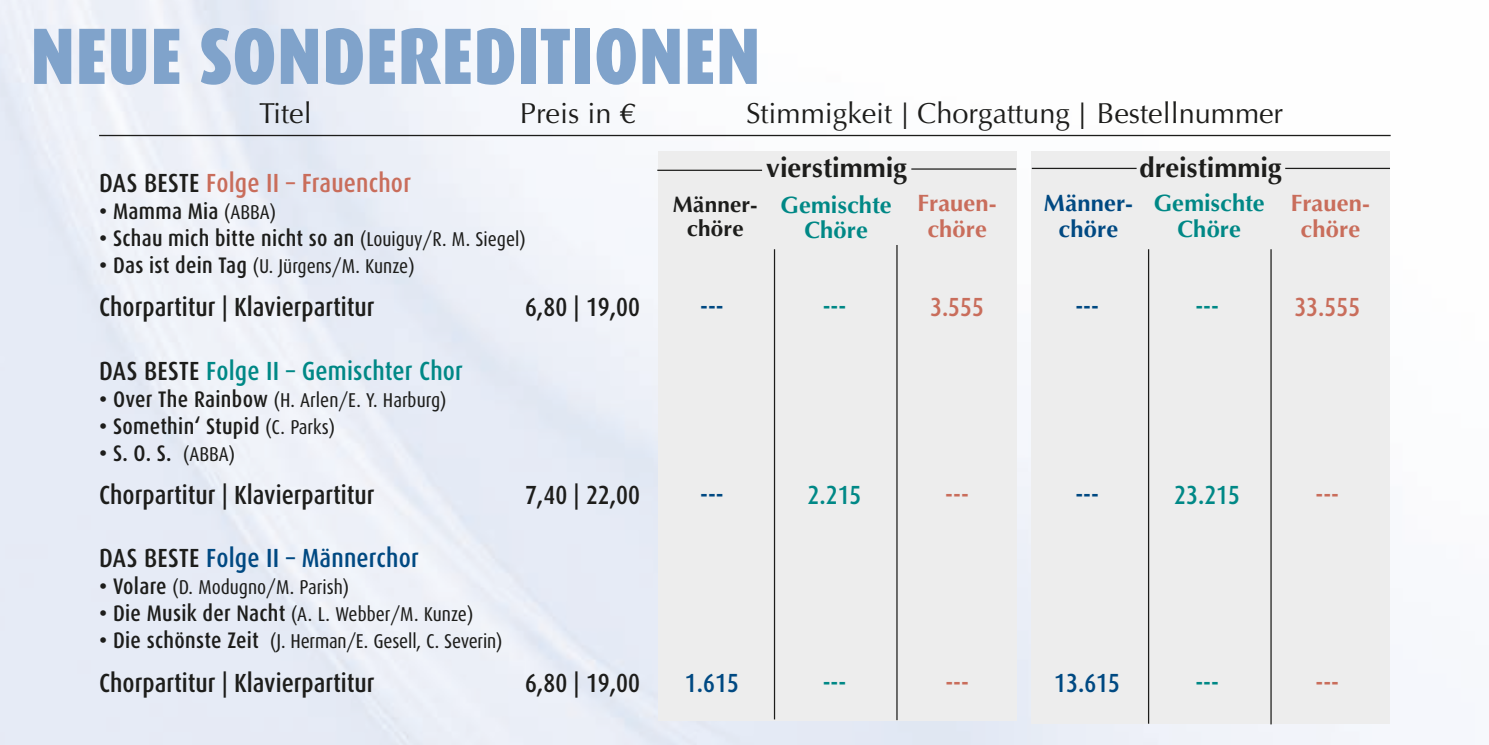
<style>
.page{position:relative;width:1489px;height:745px;background:#fff}
.page>*{position:absolute;margin:0;border:0;box-sizing:border-box;transform-origin:0 0}
.t1{font:900 80px "Dax Condensed";color:#80a3cb}
.t2{font:29px "Optima";color:#1d1d1b}
.t3{font:700 27.5px "Optima";letter-spacing:-.005em;color:#1d1d1b}
.t4{font:500 26.25px "Dax Condensed";color:#1d1d1b}
.t5{font:500 26.25px "Dax Condensed";letter-spacing:.005em;color:#008886}
.t6{font:500 26.25px "Dax Condensed";letter-spacing:.005em;color:#c96d5b}
.t7{font:500 26.25px "Dax Condensed";letter-spacing:.005em;color:#004982}
.t8{font:700 23.75px/25.8px "Optima";letter-spacing:.005em;color:#008886;text-align:center}
.t9{font:700 23.75px/25.8px "Optima";letter-spacing:.005em;color:#c96d5b;text-align:center}
.t10{font:700 23.75px/25.8px "Optima";letter-spacing:.005em;color:#004982;text-align:center}
.t11{font:500 22.5px "Dax Condensed";letter-spacing:.015em;color:#1d1d1b}
.t12{font:700 22.5px/24.2px "Optima";letter-spacing:.01em;color:#1d1d1b;text-align:center}
.t13{font:20px "Dax Condensed";color:#1d1d1b}
.s1{font-family:"Open Sans";font-weight:300;font-size:36.75px}
.s2{color:#1d1d1b}
.s3{font-weight:400;font-size:20px}
.s4{font-weight:500;font-size:22.5px}
</style>
<div class="page">
<img style="left:0;top:0;width:1391px;height:744px">
<div style="left:658px;top:151px;width:358px;height:568px;background:#ededed"></div>
<hr style="left:773px;top:249px;width:2px;height:470px;background:#1d1d1b">
<div style="left:1031px;top:151px;width:358px;height:572px;background:#ededed"></div>
<hr style="left:896px;top:245px;width:1px;height:474px;background:#1d1d1b">
<hr style="left:1147px;top:249px;width:2px;height:474px;background:#1d1d1b">
<hr style="left:1270px;top:249px;width:1px;height:475px;background:#1d1d1b">
<hr style="left:657px;top:169px;width:105px;height:2px;background:#1d1d1b">
<hr style="left:99px;top:135px;width:1291px;height:1px;background:#1d1d1b">
<hr style="left:911px;top:168px;width:105px;height:1px;background:#1d1d1b">
<hr style="left:1031px;top:168px;width:105px;height:1px;background:#1d1d1b">
<hr style="left:1285px;top:168px;width:104px;height:1px;background:#1d1d1b">
<h1 class="t1" style="left:30px;top:11px;width:732px">NEUE SONDEREDITIONEN</h1>
<h2 class="t2" style="left:259px;top:97px;width:54px">Titel</h2>
<h2 class="t2" style="left:520px;top:97px;width:117px">Preis in €</h2>
<h2 class="t2" style="left:746px;top:97px;width:538px">Stimmigkeit <span class="s1">I</span> Chorgattung <span class="s1">I</span> Bestellnummer</h2>
<h3 class="t3" style="left:1139px;top:151px;width:144px">dreistimmig</h3>
<h3 class="t3" style="left:766px;top:151px;width:142px">vierstimmig</h3>
<h3 class="t6" style="left:99px;top:168px;width:313px"><span class="s2">DAS BESTE</span> Folge II – Frauenchor</h3>
<p class="t11" style="left:99px;top:198px;width:178px">• Mamma Mia <span class="s3">(ABBA)</span></p>
<p class="t11" style="left:99px;top:225px;width:428px">• Schau mich bitte nicht so an <span class="s3">(Louiguy/R. M. Siegel)</span></p>
<p class="t13" style="left:99px;top:255px;width:317px"><span class="s4">• Das ist dein Tag</span> (U. Jürgens/M. Kunze)</p>
<h3 class="t4" style="left:99px;top:293px;width:277px">Chorpartitur | Klavierpartitur</h3>
<h3 class="t4" style="left:525px;top:293px;width:116px">6,80 | 19,00</h3>
<h3 class="t7" style="left:700px;top:293px;width:25px">---</h3>
<h3 class="t5" style="left:822px;top:293px;width:25px">---</h3>
<h3 class="t6" style="left:930px;top:293px;width:55px">3.555</h3>
<h3 class="t7" style="left:1075px;top:293px;width:25px">---</h3>
<h3 class="t5" style="left:1195px;top:293px;width:25px">---</h3>
<h3 class="t6" style="left:1294px;top:293px;width:67px">33.555</h3>
<h3 class="t5" style="left:99px;top:356px;width:365px"><span class="s2">DAS BESTE</span> Folge II – Gemischter Chor</h3>
<p class="t13" style="left:99px;top:388px;width:349px"><span class="s4">• Over The Rainbow</span> (H. Arlen/E. Y. Harburg)</p>
<p class="t11" style="left:99px;top:413px;width:237px">• Somethin‘ Stupid <span class="s3">(C. Parks)</span></p>
<p class="t11" style="left:99px;top:440px;width:137px">• S. O. S. <span class="s3">(ABBA)</span></p>
<h3 class="t4" style="left:99px;top:480px;width:277px">Chorpartitur | Klavierpartitur</h3>
<h3 class="t4" style="left:525px;top:480px;width:116px">7,40 | 22,00</h3>
<h3 class="t7" style="left:700px;top:480px;width:25px">---</h3>
<h3 class="t5" style="left:807px;top:480px;width:55px">2.215</h3>
<h3 class="t6" style="left:945px;top:480px;width:25px">---</h3>
<h3 class="t7" style="left:1075px;top:480px;width:25px">---</h3>
<h3 class="t5" style="left:1174px;top:480px;width:67px">23.215</h3>
<h3 class="t6" style="left:1315px;top:480px;width:25px">---</h3>
<h3 class="t7" style="left:99px;top:543px;width:321px"><span class="s2">DAS BESTE</span> Folge II – Männerchor</h3>
<p class="t13" style="left:99px;top:576px;width:251px"><span class="s4">• Volare</span> (D. Modugno/M. Parish)</p>
<p class="t13" style="left:99px;top:603px;width:375px"><span class="s4">• Die Musik der Nacht</span> (A. L. Webber/M. Kunze)</p>
<p class="t13" style="left:99px;top:630px;width:404px"><span class="s4">• Die schönste Zeit</span> (J. Herman/E. Gesell, C. Severin)</p>
<h3 class="t4" style="left:99px;top:668px;width:277px">Chorpartitur | Klavierpartitur</h3>
<h3 class="t4" style="left:525px;top:668px;width:116px">6,80 | 19,00</h3>
<h3 class="t7" style="left:685px;top:668px;width:55px">1.615</h3>
<h3 class="t5" style="left:822px;top:668px;width:25px">---</h3>
<h3 class="t6" style="left:945px;top:668px;width:25px">---</h3>
<h3 class="t7" style="left:1054px;top:668px;width:67px">13.615</h3>
<h3 class="t5" style="left:1195px;top:668px;width:25px">---</h3>
<h3 class="t6" style="left:1315px;top:668px;width:25px">---</h3>
<p class="t10" style="left:1043px;top:190px;width:90px">Männer&shy;chöre</p>
<p class="t8" style="left:1153px;top:190px;width:112px">Gemischte<br>Chöre</p>
<p class="t9" style="left:917px;top:190px;width:81px">Frauen&shy;chöre</p>
<p class="t9" style="left:1290px;top:190px;width:81px">Frauen&shy;chöre</p>
<p class="t8" style="left:780px;top:192px;width:112px">Gemischte<br>Chöre</p>
<p class="t12" style="left:672px;top:192px;width:86px">Männer&shy;chöre</p>
</div>
